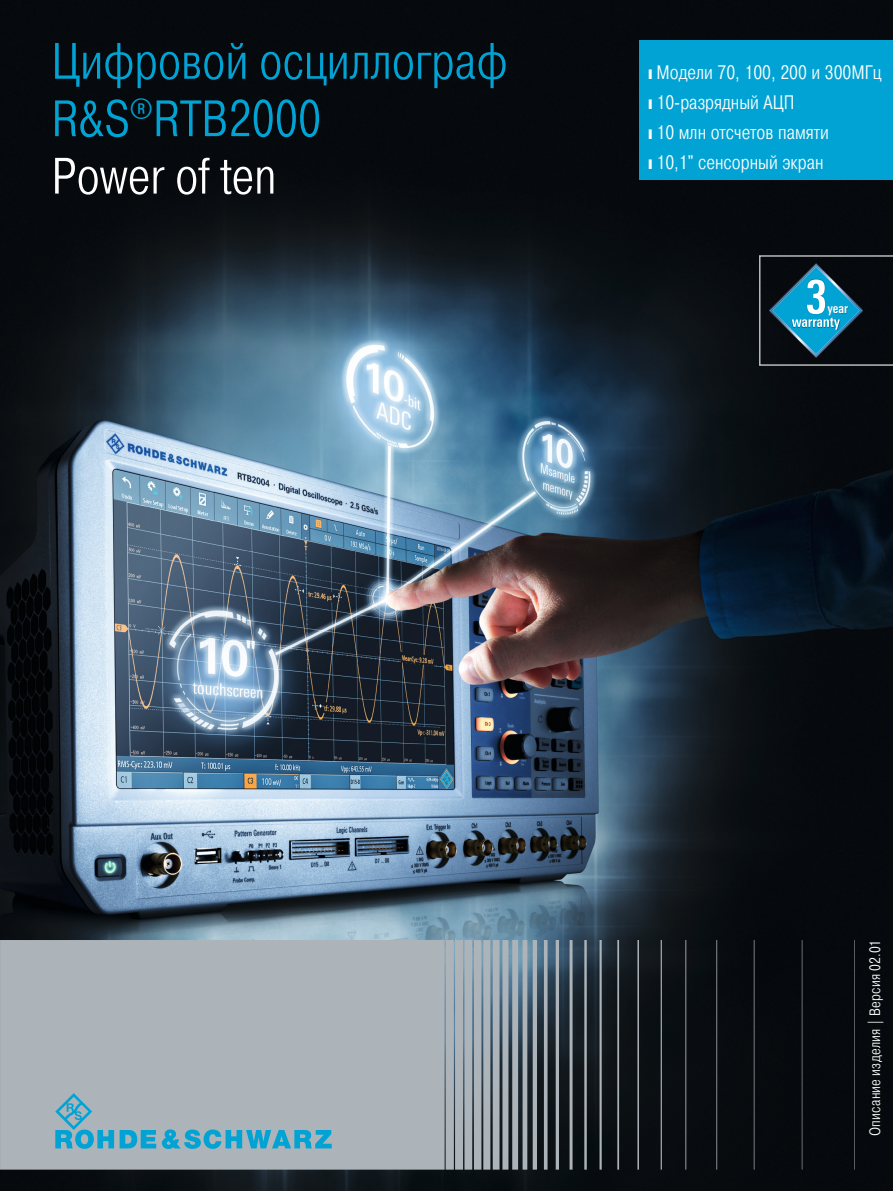
<style>
.page{position:relative;width:893px;height:1191px;background:#fff}
.page>*{position:absolute;margin:0;border:0;box-sizing:border-box;transform-origin:0 0}
.t1{font:300 51px/57.4px "Pragmatica Cond";color:#00a3d3}
.t2{font:300 19.5px/30px "Pragmatica Cond";color:#fff}
.t3{font:300 15px "Pragmatica Cond";letter-spacing:.015em;color:#fff}
.t4{font:700 13.35px "Linotype Univers 620 Cn";color:#fff}
.s1{color:#fff}
.s2{font-family:"Linotype Univers 330"}
</style>
<div class="page">
<img style="left:0;top:0;width:893px;height:1191px">
<svg style="left:0;top:940px;width:855px;height:229px;background:#6e757a"></svg>
<svg style="left:120px;top:1130px;width:36px;height:18px"></svg>
<svg style="left:55px;top:1093px;width:59px;height:56px;background:#74aec1"></svg>
<svg style="left:162px;top:1129px;width:170px;height:20px;background:#4faac6"></svg>
<div style="left:639px;top:40px;width:254px;height:140px;background:#00a3d3"></div>
<svg style="left:759px;top:255px;width:134px;height:111px;background:#1a3e4c"></svg>
<img style="left:827px;top:301px;width:22px;height:16px">
<h1 class="t1" style="left:51px;top:33px;width:458px">Цифровой осциллограф<br>R&amp;S<sup>®</sup>RTB2000<br><span class="s1">Power of ten</span></h1>
<p class="t2" style="left:648px;top:57px;width:235px"><span class="s2">❙</span> Модели 70, 100, 200 и 300МГц <span class="s2">❙</span> 10-разрядный АЦП<br><span class="s2">❙</span> 10 млн отсчетов памяти<br><span class="s2">❙</span> 10,1" сенсорный экран</p>
<p class="t4" style="left:827px;top:301px;width:22px">year</p>
<p class="t3" style="left:866px;top:1136px;width:197px;rotate:-90deg">Описание изделия | Версия 02.01</p>
</div>
